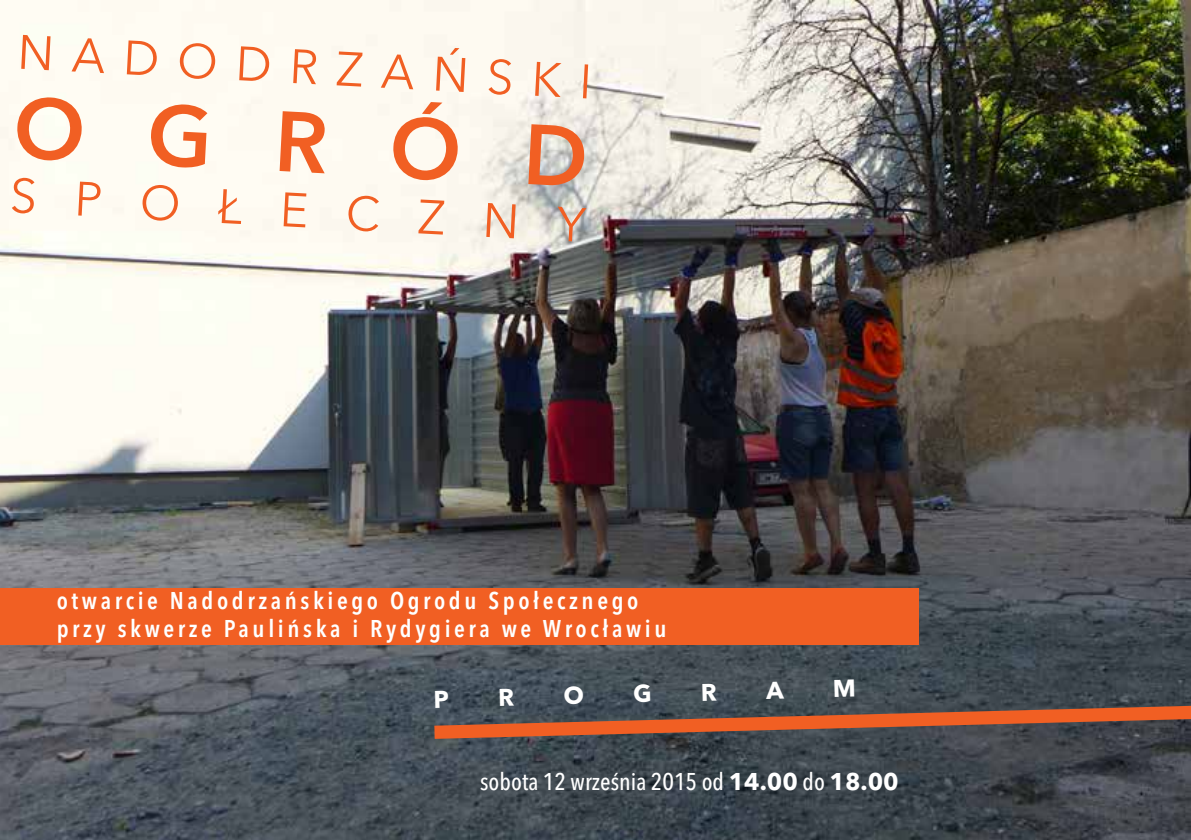
<style>
.page{position:relative;width:1191px;height:840px;background:#fff}
.page>*{position:absolute;margin:0;border:0;box-sizing:border-box;transform-origin:0 0}
.t1{font:600 84.4px "Avenir Next LT Pro";color:#f15f23}
.t2{font:47.8px "Avenir Next LT Pro";color:#f15f23}
.t3{font:600 condensed 24px/28.4px "Avenir Next LT Pro";letter-spacing:.15em;color:#fff}
.t4{font:500 condensed 24px "Avenir Next LT Pro";color:#fff}
.s1{font-weight:700;font-stretch:normal}
</style>
<div class="page">
<img style="left:0;top:0;width:1191px;height:839px">
<div style="left:0;top:588px;width:918px;height:56px;background:#f15f23"></div>
<svg style="left:434px;top:679px;width:757px;height:59px;background:#684f48"></svg>
<h2 class="t2" style="left:19px;top:23px;width:576px;rotate:3deg">nadodrzański</h2>
<h1 class="t1" style="left:16px;top:76px;width:576px;rotate:3deg">ogród</h1>
<h2 class="t2" style="left:12px;top:167px;width:578px;rotate:3deg">społeczny</h2>
<p class="t3" style="left:57px;top:585px;width:611px">otwarcie Nadodrzańskiego Ogrodu Społecznego przy skwerze Paulińska i Rydygiera we Wrocławiu</p>
<p class="t4" style="left:480px;top:766px;width:420px">sobota 12 września 2015 od <span class="s1">14.00</span> do <span class="s1">18.00</span></p>
</div>
